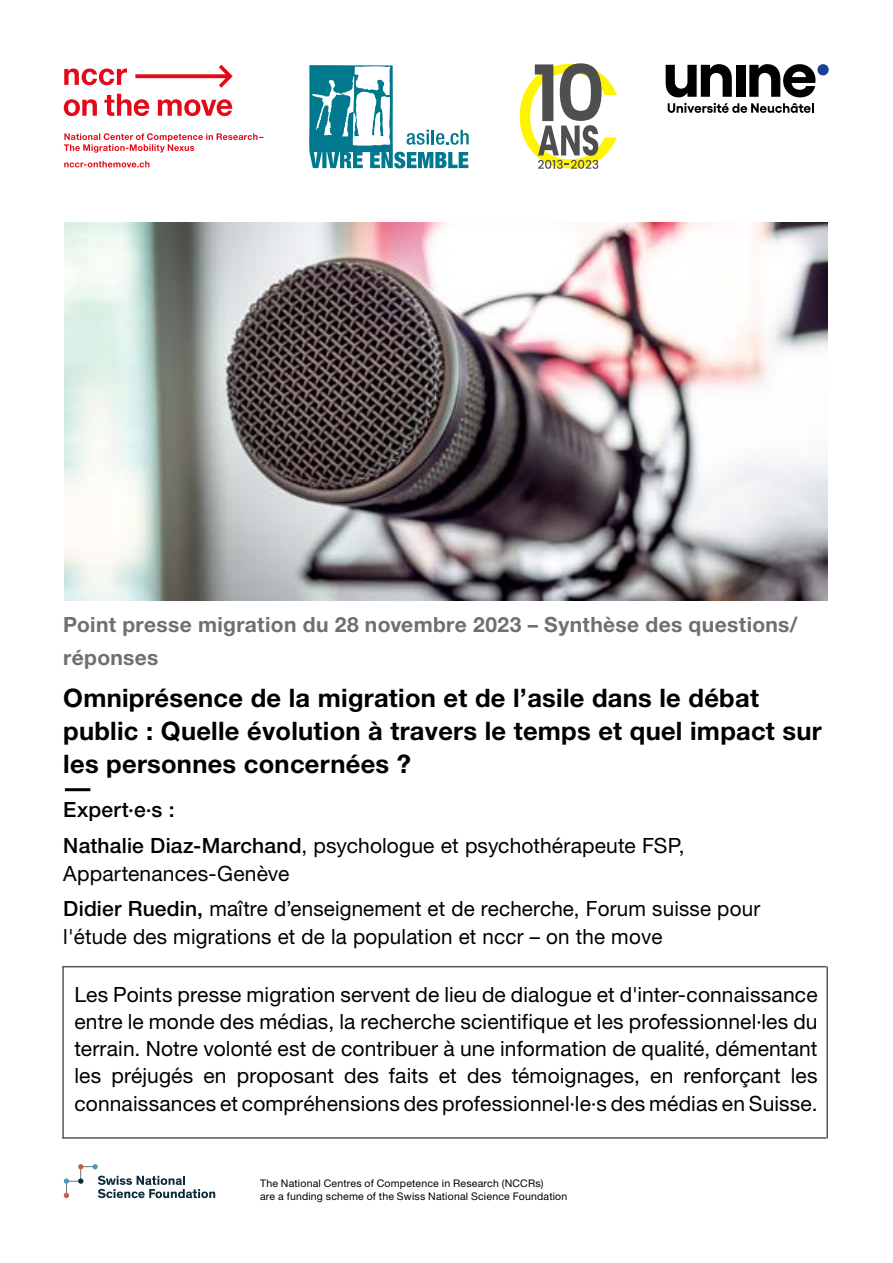
<style>
.page{position:relative;width:893px;height:1263px;background:#fff}
.page>*{position:absolute;margin:0;border:0;box-sizing:border-box;transform-origin:0 0}
.t1{font:700 25.5px/33.2px "Helvetica Neue LT Std";letter-spacing:.01em;color:#000}
.t2{font:21px/27.3px "Helvetica Neue LT Std";letter-spacing:.01em;color:#000}
.t3{font:700 21px/33.2px "Helvetica Neue LT Std";letter-spacing:.015em;color:#706f6f}
.t4{font:10.5px/12.6px "Helvetica Neue LT Std";letter-spacing:.015em;color:#000}
.s1{font-weight:500}
</style>
<div class="page">
<svg style="left:64px;top:68px;width:63px;height:17px"></svg>
<svg style="left:64px;top:99px;width:33px;height:17px"></svg>
<svg style="left:104px;top:94px;width:46px;height:22px"></svg>
<svg style="left:158px;top:99px;width:74px;height:17px"></svg>
<svg style="left:135px;top:65px;width:98px;height:23px"></svg>
<svg style="left:64px;top:161px;width:85px;height:6px"></svg>
<svg style="left:64px;top:133px;width:200px;height:20px"></svg>
<svg style="left:668px;top:103px;width:145px;height:10px"></svg>
<div style="left:817px;top:64px;width:12px;height:11px;background:#164194;border-radius:50%"></div>
<svg style="left:666px;top:64px;width:66px;height:33px"></svg>
<div style="left:736px;top:65px;width:9px;height:32px;background:#000"></div>
<svg style="left:749px;top:64px;width:66px;height:33px"></svg>
<svg style="left:64px;top:1164px;width:151px;height:34px"></svg>
<svg style="left:520px;top:63px;width:97px;height:106px"></svg>
<svg style="left:309px;top:65px;width:160px;height:103px"></svg>
<hr style="left:62px;top:966px;width:2px;height:172px;background:#575756">
<hr style="left:62px;top:966px;width:764px;height:1px;background:#575756">
<hr style="left:826px;top:966px;width:2px;height:172px;background:#575756">
<hr style="left:62px;top:1137px;width:764px;height:2px;background:#575756">
<hr style="left:65px;top:788px;width:25px;height:3px;background:#000">
<img style="left:65px;top:222px;width:762px;height:378px">
<p class="t3" style="left:63px;top:607px;width:736px">Point presse migration du 28 novembre 2023 – Synthèse des questions/ réponses</p>
<p class="t1" style="left:63px;top:681px;width:760px">Omniprésence de la migration et de l’asile dans le débat public : Quelle évolution à travers le temps et quel impact sur les personnes concernées ?</p>
<p class="t2" style="left:63px;top:792px;width:623px;line-height:35.8px"><span class="s1">Expert·e·s :<br>Nathalie Diaz-Marchand</span>, psychologue et psychothérapeute FSP,</p>
<p class="t2" style="left:63px;top:855px;width:698px;line-height:35.8px">Appartenances-Genève<br><span class="s1">Didier Ruedin,</span> maître d’enseignement et de recherche, Forum suisse pour</p>
<p class="t2" style="left:63px;top:922px;width:601px">l'étude des migrations et de la population et nccr – on the move</p>
<p class="t2" style="left:74px;top:980px;width:745px;text-align:justify">Les Points presse migration servent de lieu de dialogue et d'inter-connaissance entre le monde des médias, la recherche scientifique et les professionnel·les du terrain. Notre volonté est de contribuer à une information de qualité, démentant les préjugés en proposant des faits et des témoignages, en renforçant les connaissances et compréhensions des professionnel·le·s des médias en Suisse.</p>
<p class="t4" style="left:260px;top:1177px;width:309px">The National Centres of Competence in Research (NCCRs)<br>are a funding scheme of the Swiss National Science Foundation</p>
</div>
